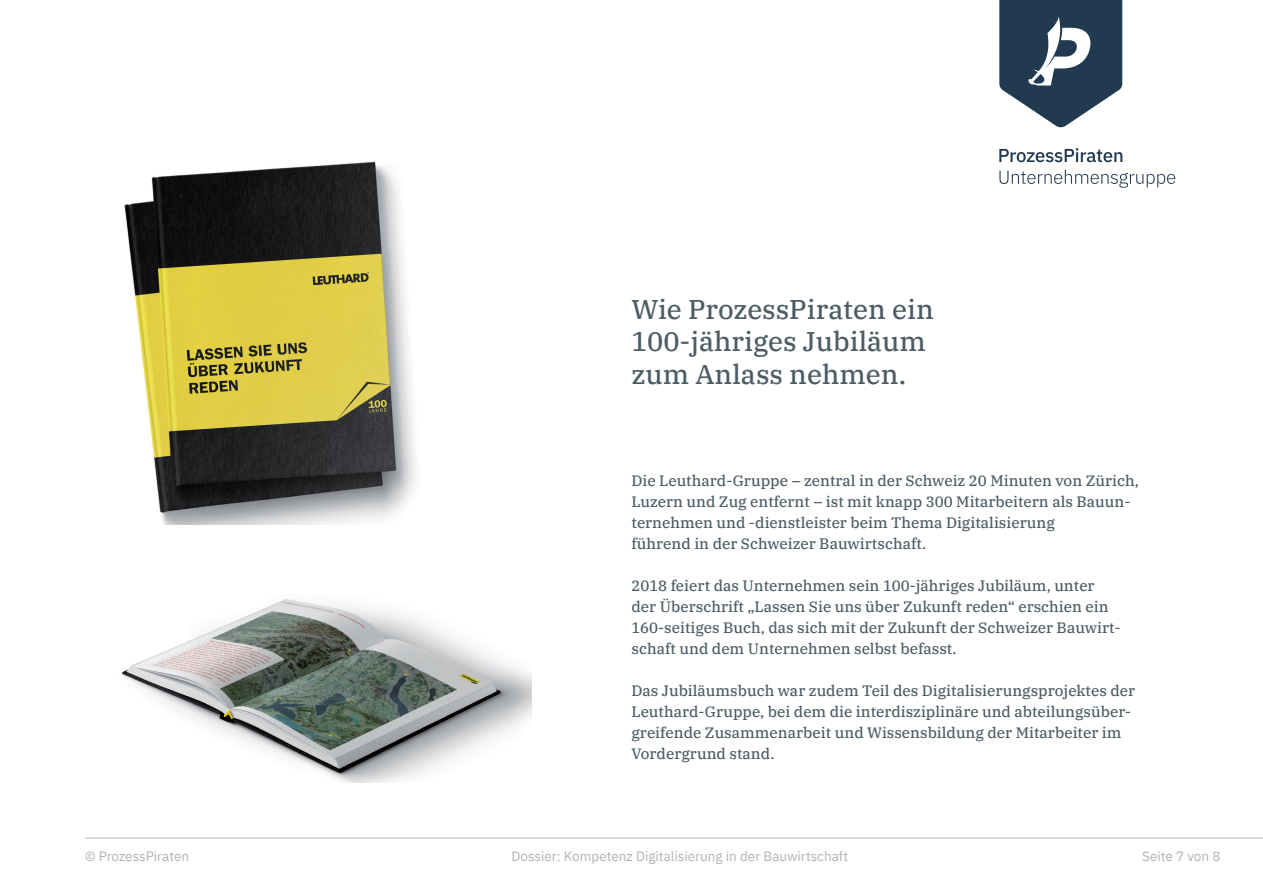
<style>
.page{position:relative;width:1263px;height:893px;background:#fff}
.page>*{position:absolute;margin:0;border:0;box-sizing:border-box;transform-origin:0 0}
.t1{font:27px/32.4px "IBM Plex Serif Text";color:#4c5c65}
.t2{font:15px/21px "IBM Plex Serif Text";color:#4c5c65}
.t3{font:13.5px "IBM Plex Sans";color:#b2b3b7}
</style>
<div class="page">
<svg style="left:999px;top:0;width:123px;height:128px"></svg>
<svg style="left:999px;top:148px;width:123px;height:14px"></svg>
<svg style="left:999px;top:170px;width:176px;height:18px"></svg>
<hr style="left:85px;top:838px;width:1178px;height:1px;background:#b2b3b7">
<img style="left:124px;top:161px;width:292px;height:363px">
<img style="left:121px;top:599px;width:410px;height:183px">
<h1 class="t1" style="left:631px;top:291px;width:304px">Wie ProzessPiraten ein<br>100-jähriges Jubiläum zum Anlass nehmen.</h1>
<p class="t2" style="left:631px;top:469px;width:509px">Die Leuthard-Gruppe – zentral in der Schweiz 20 Minuten von Zürich, Luzern und Zug entfernt – ist mit knapp 300 Mitarbeitern als Bauun&shy;ternehmen und -dienstleister beim Thema Digitalisierung<br>führend in der Schweizer Bauwirtschaft.</p>
<p class="t2" style="left:631px;top:574px;width:490px">2018 feiert das Unternehmen sein 100-jähriges Jubiläum, unter der Überschrift „Lassen Sie uns über Zukunft reden“ erschien ein 160-seitiges Buch, das sich mit der Zukunft der Schweizer Bauwirt&shy;schaft und dem Unternehmen selbst befasst.</p>
<p class="t2" style="left:631px;top:679px;width:505px">Das Jubiläumsbuch war zudem Teil des Digitalisierungsprojektes der Leuthard-Gruppe, bei dem die interdisziplinäre und abteilungsüber&shy;greifende Zusammenarbeit und Wissensbildung der Mitarbeiter im Vordergrund stand.</p>
<p class="t3" style="left:85px;top:846px;width:106px">© ProzessPiraten</p>
<p class="t3" style="left:511px;top:846px;width:338px">Dossier: Kompetenz Digitalisierung in der Bauwirtschaft</p>
<p class="t3" style="left:1142px;top:846px;width:80px">Seite 7 von 8</p>
</div>
